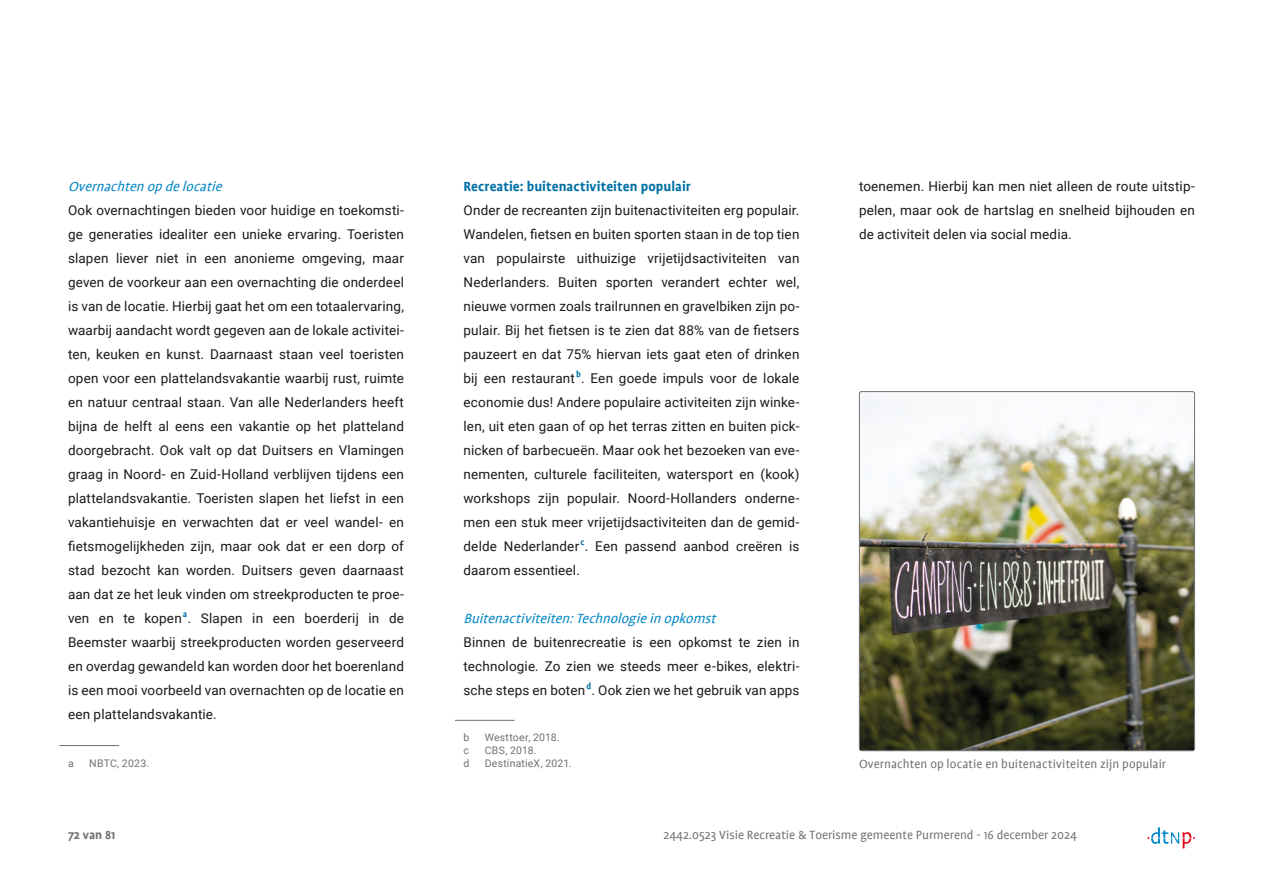
<style>
.page{position:relative;width:1263px;height:893px;background:#fff}
.page>*{position:absolute;margin:0;border:0;box-sizing:border-box;transform-origin:0 0}
.t1{font:italic 15px "Profile";color:#0086c8}
.t2{font:700 15px "Profile";letter-spacing:.005em;color:#0070a5}
.t3{font:13.5px/24px "Roboto";letter-spacing:.01em;color:#1a181c;text-align:justify}
.t4{font:13.5px "Profile";color:#707173}
.t5{font:700 13.5px "Profile";letter-spacing:-.005em;color:#707173}
.t6{font:10.5px "Roboto";letter-spacing:.02em;color:#707173}
</style>
<div class="page">
<svg style="left:1147px;top:827px;width:48px;height:21px"></svg>
<hr style="left:60px;top:745px;width:59px;height:1px;background:#707173">
<hr style="left:455px;top:720px;width:59px;height:1px;background:#707173">
<img style="left:859px;top:398px;width:334px;height:353px">
<div style="left:859px;top:391px;width:336px;height:360px;border:1px solid #707173;border-radius:2px"></div>
<p class="t1" style="left:68px;top:178px;width:159px">Overnachtenopdelocatie</p>
<p class="t3" style="left:68px;top:197px;width:337px">Ook overnachtingen bieden voor huidige en toekomsti&shy;ge generaties idealiter een unieke ervaring. Toeristen slapen liever niet in een anonieme omgeving, maar geven de voorkeur aan een overnachting die onderdeel is van de locatie. Hierbij gaat het om een totaalervaring, waarbij aandacht wordt gegeven aan de lokale activitei&shy;ten, keuken en kunst. Daarnaast staan veel toeristen open voor een plattelandsvakantie waarbij rust, ruimte en natuur centraal staan. Van alle Nederlanders heeft bijna de helft al eens een vakantie op het platteland doorgebracht. Ook valt op dat Duitsers en Vlamingen graag in Noord- en Zuid-Holland verblijven tijdens een plattelandsvakantie. Toeristen slapen het liefst in een vakantiehuisje en verwachten dat er veel wandel- en fietsmogelijkheden zijn, maar ook dat er een dorp of stad bezocht kan worden. Duitsers geven daarnaast aan dat ze het leuk vinden om streekproducten te proe&shy;ven en te kopen<sup>a</sup>. Slapen in een boerderij in de Beemster waarbij streekproducten worden geserveerd en overdag gewandeld kan worden door het boerenland is een mooi voorbeeld van overnachten op de locatie en een plattelandsvakantie.</p>
<p class="t6" style="left:68px;top:755px;width:7px">a</p>
<p class="t6" style="left:89px;top:755px;width:61px">NBTC, 2023.</p>
<p class="t2" style="left:463px;top:178px;width:229px">Recreatie: buitenactiviteiten populair</p>
<p class="t3" style="left:463px;top:197px;width:337px">Onder de recreanten zijn buitenactiviteiten erg populair.<br>Wandelen, fietsen en buiten sporten staan in de top tien van populairste uithuizige vrijetijdsactiviteiten van Nederlanders. Buiten sporten verandert echter wel, nieuwe vormen zoals trailrunnen en gravelbiken zijn po&shy;pulair. Bij het fietsen is te zien dat 88% van de fietsers pauzeert en dat 75% hiervan iets gaat eten of drinken bij een restaurant <sup>b</sup>. Een goede impuls voor de lokale economie dus! Andere populaire activiteiten zijn winke&shy;len, uit eten gaan of op het terras zitten en buiten pick&shy;nicken of barbecueën. Maar ook het bezoeken van eve&shy;nementen, culturele faciliteiten, watersport en (kook) workshops zijn populair. Noord-Hollanders onderne&shy;men een stuk meer vrijetijdsactiviteiten dan de gemid&shy;delde Nederlander <sup>c</sup>. Een passend aanbod creëren is daarom essentieel.</p>
<p class="t1" style="left:463px;top:610px;width:258px">Buitenactiviteiten:Technologieinopkomst</p>
<p class="t3" style="left:463px;top:629px;width:337px">Binnen de buitenrecreatie is een opkomst te zien in technologie. Zo zien we steeds meer e-bikes, elektri&shy;sche steps en boten<sup>d</sup>. Ook zien we het gebruik van apps</p>
<p class="t6" style="left:463px;top:730px;width:7px">b</p>
<p class="t6" style="left:485px;top:730px;width:76px">Westtoer, 2018.</p>
<p class="t6" style="left:463px;top:743px;width:7px">c</p>
<p class="t6" style="left:485px;top:743px;width:53px">CBS, 2018.</p>
<p class="t6" style="left:463px;top:755px;width:7px">d</p>
<p class="t6" style="left:485px;top:755px;width:89px">DestinatieX, 2021.</p>
<p class="t4" style="left:859px;top:757px;width:309px">Overnachten op locatie en buitenactiviteiten zijn populair</p>
<p class="t3" style="left:859px;top:173px;width:337px">toenemen. Hierbij kan men niet alleen de route uitstip&shy;pelen, maar ook de hartslag en snelheid bijhouden en de activiteit delen via social media.</p>
<p class="t5" style="left:68px;top:827px;width:49px">72 van 81</p>
<p class="t4" style="left:663px;top:827px;width:415px">2442.0523 Visie Recreatie &amp; Toerisme gemeente Purmerend - 16 december 2024</p>
</div>
